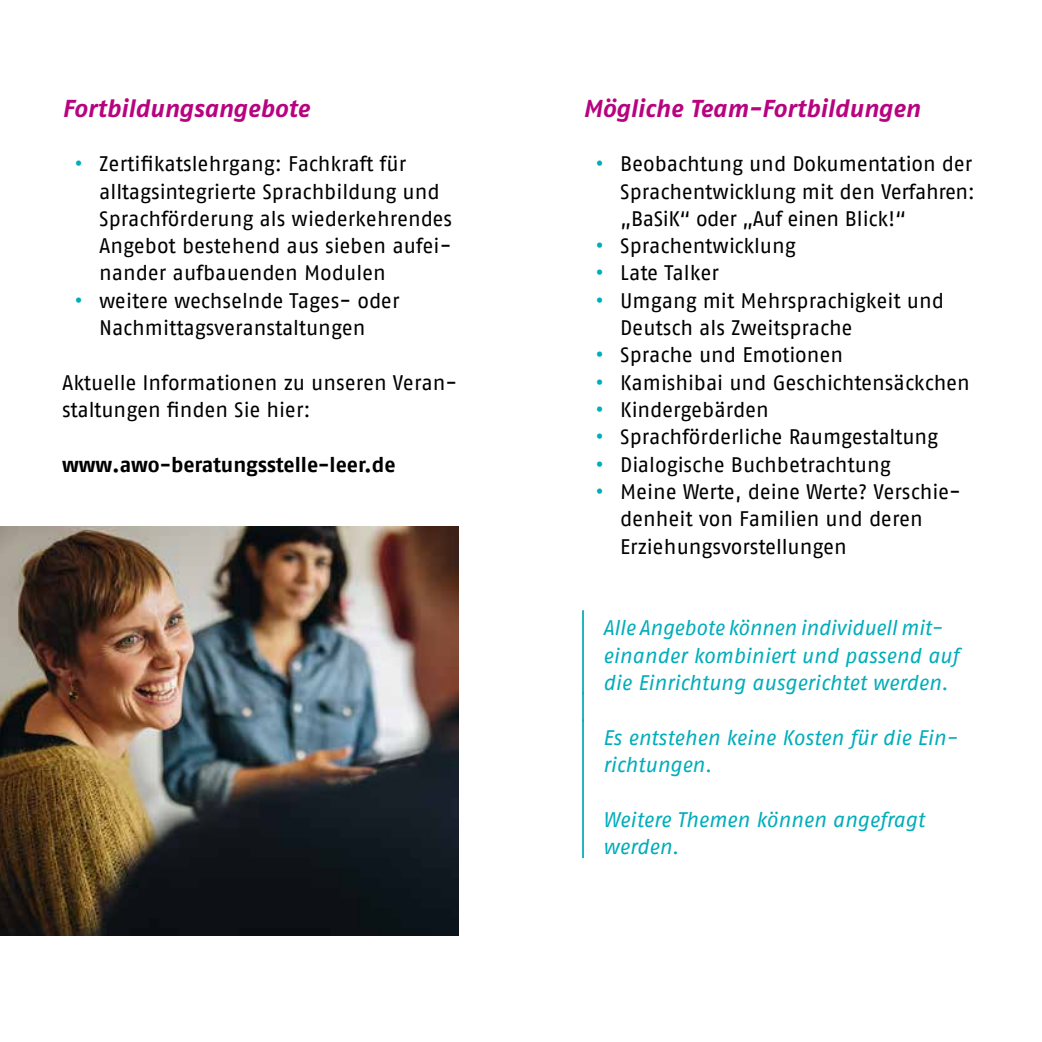
<style>
.page{position:relative;width:1042px;height:1042px;background:#fff}
.page>*{position:absolute;margin:0;border:0;box-sizing:border-box;transform-origin:0 0}
.t1{font:italic 700 24.5px "Fago Pro";color:#b7037f}
.t2{font:21px/27.3px "AWO Fago Office";color:#000}
.t3{font:italic 21px/27.3px "AWO Fago Office";letter-spacing:-.005em;color:#00adba}
.t4{font:700 21px "AWO Fago Office";color:#000}
.s1{font-weight:700;color:#00adba}
</style>
<div class="page">
<img style="left:0;top:526px;width:459px;height:410px">
<hr style="left:582px;top:610px;width:2px;height:84px;background:#00adba">
<hr style="left:582px;top:692px;width:2px;height:29px;background:#00adba">
<hr style="left:582px;top:719px;width:2px;height:139px;background:#00adba">
<p class="t1" style="left:62px;top:93px;width:249px">Fortbildungsangebote</p>
<p class="t2" style="left:99px;top:150px;width:355px;text-indent:-25px"><span class="s1">•</span> Zertifikatslehrgang: Fachkraft für alltagsintegrierte Sprachbildung und Sprachförderung als wiederkehrendes Angebot bestehend aus sieben aufei&shy;nander aufbauenden Modulen</p>
<p class="t2" style="left:74px;top:287px;width:327px;text-align:center"><span class="s1">•</span> weitere wechselnde Tages- oder<br>Nachmittagsveranstaltungen</p>
<p class="t2" style="left:62px;top:368px;width:397px">Aktuelle Informationen zu unseren Veran&shy;staltungen finden Sie hier:</p>
<p class="t4" style="left:62px;top:452px;width:335px">www.awo-beratungsstelle-leer.de</p>
<p class="t1" style="left:583px;top:93px;width:338px">Mögliche Team-Fortbildungen</p>
<p class="t2" style="left:620px;top:150px;width:356px;text-indent:-25px"><span class="s1">•</span> Beobachtung und Dokumentation der<br>Sprachentwicklung mit den Verfahren: „BaSiK“ oder „Auf einen Blick!“</p>
<p class="t2" style="left:595px;top:232px;width:202px"><span class="s1">•</span> Sprachentwicklung</p>
<p class="t2" style="left:595px;top:259px;width:125px"><span class="s1">•</span> Late Talker</p>
<p class="t2" style="left:620px;top:287px;width:325px;text-indent:-25px"><span class="s1">•</span> Umgang mit Mehrsprachigkeit und<br>Deutsch als Zweitsprache</p>
<p class="t2" style="left:595px;top:341px;width:249px"><span class="s1">•</span> Sprache und Emotionen</p>
<p class="t2" style="left:595px;top:368px;width:376px"><span class="s1">•</span> Kamishibai und Geschichtensäckchen</p>
<p class="t2" style="left:595px;top:396px;width:175px"><span class="s1">•</span> Kindergebärden</p>
<p class="t2" style="left:595px;top:423px;width:344px"><span class="s1">•</span> Sprachförderliche Raumgestaltung</p>
<p class="t2" style="left:595px;top:450px;width:297px"><span class="s1">•</span> Dialogische Buchbetrachtung</p>
<p class="t2" style="left:620px;top:478px;width:342px;text-indent:-25px"><span class="s1">•</span> Meine Werte, deine Werte? Verschie&shy;denheit von Familien und deren<br>Erziehungsvorstellungen</p>
<p class="t3" style="left:603px;top:614px;width:357px">Alle Angebote können individuell mit&shy;einander kombiniert und passend auf die Einrichtung ausgerichtet werden.</p>
<p class="t3" style="left:603px;top:723px;width:356px">Es entstehen keine Kosten für die Ein&shy;richtungen.</p>
<p class="t3" style="left:603px;top:805px;width:323px">Weitere Themen können angefragt werden.</p>
</div>
